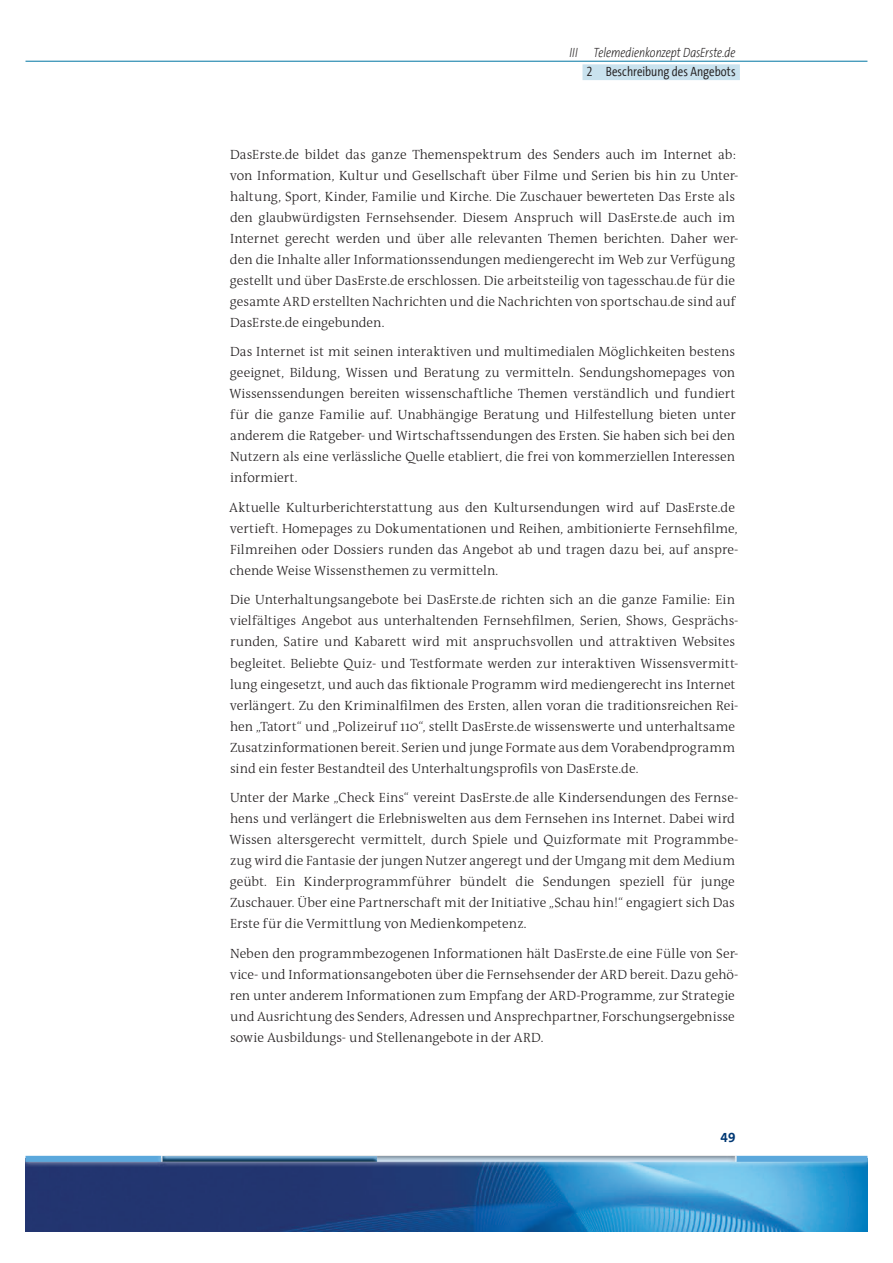
<style>
.page{position:relative;width:893px;height:1263px;background:#fff}
.page>*{position:absolute;margin:0;border:0;box-sizing:border-box;transform-origin:0 0}
.t1{font:300 13.5px/21px "The Antiqua B3";color:#231f20}
.t2{font:italic 200 13.5px "The Sans Cd OF2 i";letter-spacing:-.005em;color:#231f20}
.t3{font:300 13.5px "The Sans Cd LF4";letter-spacing:.005em;color:#231f20}
.t4{font:13.5px "The Sans 7 Bold Expert";color:#013874}
</style>
<div class="page">
<img style="left:26px;top:1167px;width:841px;height:64px">
<div style="left:20px;top:1150px;width:147px;height:17px;background:#fff;opacity:.8"></div>
<div style="left:26px;top:1156px;width:136px;height:6px;background:#5ba8dc"></div>
<div style="left:157px;top:1150px;width:584px;height:17px;background:#fff;opacity:.8"></div>
<div style="left:161px;top:1155px;width:576px;height:9px;background:#231f20;opacity:.5"></div>
<div style="left:730px;top:1150px;width:143px;height:17px;background:#fff;opacity:.8"></div>
<div style="left:736px;top:1156px;width:131px;height:6px;background:#5ba8dc"></div>
<hr style="left:26px;top:61px;width:841px;height:1px;background:#0076a3">
<div style="left:582px;top:64px;width:158px;height:16px;background:#c9e2ee"></div>
<div style="left:162px;top:1155px;width:217px;height:9px;background:#231f20;opacity:.8"></div>
<p class="t2" style="left:569px;top:46px;width:168px">III Telemedienkonzept DasErste.de</p>
<p class="t3" style="left:587px;top:65px;width:150px">2 Beschreibung des Angebots</p>
<p class="t1" style="left:230px;top:144px;width:510px">DasErste.de bildet das ganze Themenspektrum des Senders auch im Internet ab: von Information, Kultur und Gesellschaft über Filme und Serien bis hin zu Unter&shy;haltung, Sport, Kinder, Familie und Kirche. Die Zuschauer bewerteten Das Erste als den glaubwürdigsten Fernsehsender. Diesem Anspruch will DasErste.de auch im Internet gerecht werden und über alle relevanten Themen berichten. Daher wer&shy;den die Inhalte aller Informationssendungen mediengerecht im Web zur Verfügung gestellt und über DasErste.de erschlossen. Die arbeitsteilig von tagesschau.de für die gesamte ARD erstellten Nachrichten und die Nachrichten von sportschau.de sind auf DasErste.de eingebunden.</p>
<p class="t1" style="left:230px;top:342px;width:508px;text-align:justify">Das Internet ist mit seinen interaktiven und multimedialen Möglichkeiten bestens geeignet, Bildung, Wissen und Beratung zu vermitteln. Sendungshomepages von Wissenssendungen bereiten wissenschaftliche Themen verständlich und fundiert für die ganze Familie auf. Unabhängige Beratung und Hilfestellung bieten unter anderem die Ratgeber- und Wirtschaftssendungen des Ersten. Sie haben sich bei den Nutzern als eine verlässliche Quelle etabliert, die frei von kommerziellen Interessen informiert.</p>
<p class="t1" style="left:229px;top:497px;width:511px">Aktuelle Kulturberichterstattung aus den Kultursendungen wird auf DasErste.de vertieft. Homepages zu Dokumentationen und Reihen, ambitionierte Fernsehfilme, Filmreihen oder Dossiers runden das Angebot ab und tragen dazu bei, auf anspre&shy;chende Weise Wissensthemen zu vermitteln.</p>
<p class="t1" style="left:230px;top:590px;width:510px">Die Unterhaltungsangebote bei DasErste.de richten sich an die ganze Familie: Ein vielfältiges Angebot aus unterhaltenden Fernsehfilmen, Serien, Shows, Gesprächs&shy;runden, Satire und Kabarett wird mit anspruchsvollen und attraktiven Websites begleitet. Beliebte Quiz- und Testformate werden zur interaktiven Wissensvermitt&shy;lung eingesetzt, und auch das fiktionale Programm wird mediengerecht ins Internet verlängert. Zu den Kriminalfilmen des Ersten, allen voran die traditionsreichen Rei&shy;hen „Tatort“ und „Polizeiruf 110“, stellt DasErste.de wissenswerte und unterhaltsame Zusatzinformationen bereit. Serien und junge Formate aus dem Vorabendprogramm sind ein fester Bestandteil des Unterhaltungsprofils von DasErste.de.</p>
<p class="t1" style="left:230px;top:787px;width:510px">Unter der Marke „Check Eins“ vereint DasErste.de alle Kindersendungen des Fernse&shy;hens und verlängert die Erlebniswelten aus dem Fernsehen ins Internet. Dabei wird Wissen altersgerecht vermittelt, durch Spiele und Quizformate mit Programmbe&shy;zug wird die Fantasie der jungen Nutzer angeregt und der Umgang mit dem Medium geübt. Ein Kinderprogrammführer bündelt die Sendungen speziell für junge Zuschauer. Über eine Partnerschaft mit der Initiative „Schau hin!“ engagiert sich Das Erste für die Vermittlung von Medienkompetenz.</p>
<p class="t1" style="left:230px;top:943px;width:510px">Neben den programmbezogenen Informationen hält DasErste.de eine Fülle von Ser&shy;vice- und Informationsangeboten über die Fernsehsender der ARD bereit. Dazu gehö&shy;ren unter anderem Informationen zum Empfang der ARD-Programme, zur Strategie und Ausrichtung des Senders, Adressen und Ansprechpartner, Forschungsergebnisse sowie Ausbildungs- und Stellenangebote in der ARD.</p>
<p class="t4" style="left:721px;top:1126px;width:17px">49</p>
</div>
